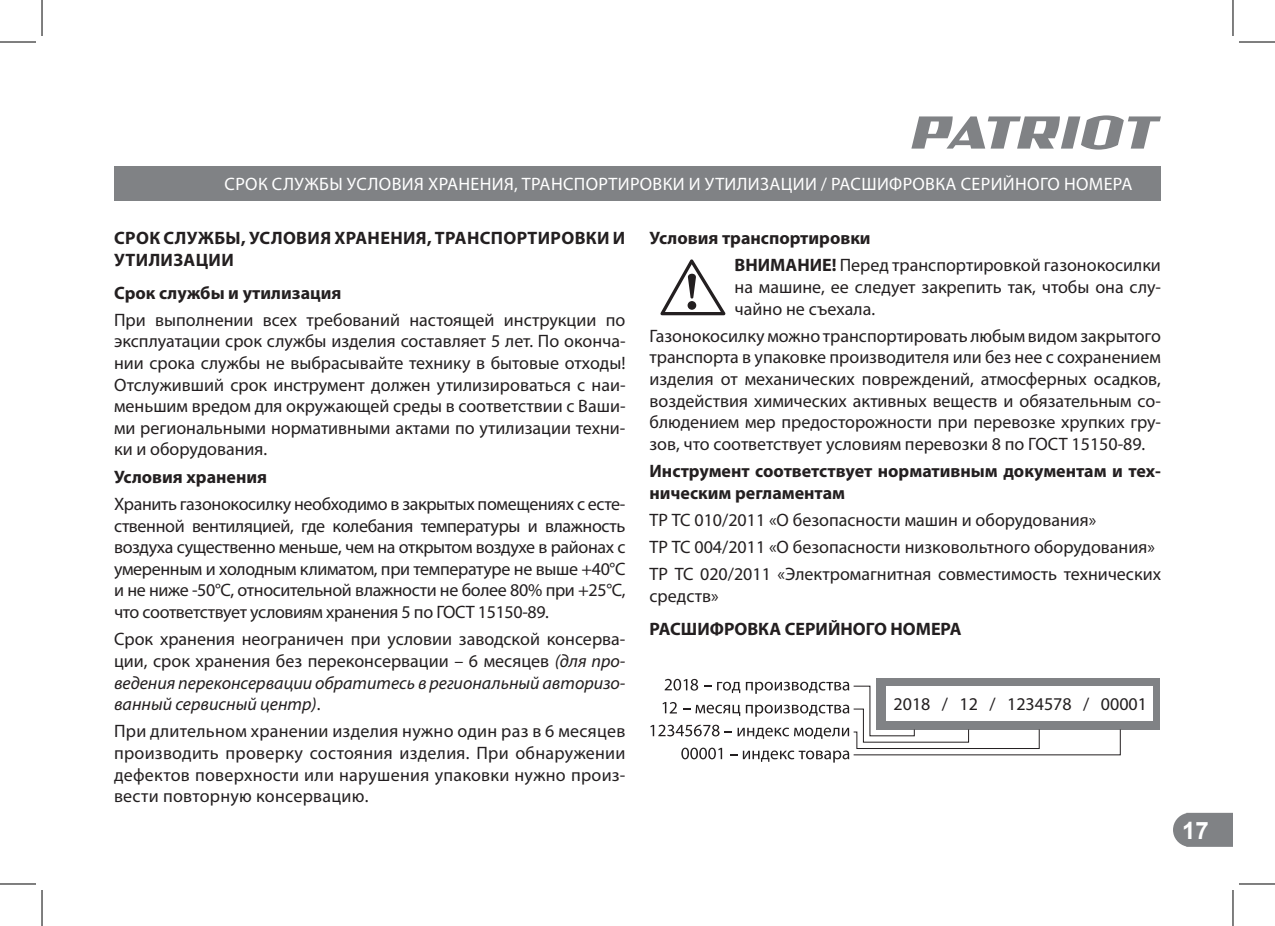
<style>
.page{position:relative;width:1275px;height:926px;background:#fff}
.page>*{position:absolute;margin:0;border:0;box-sizing:border-box;transform-origin:0 0}
.t1{font:700 24px "Arial";color:#fff}
.t2{font:18px/21.6px "Myriad Pro";color:#231f20;text-align:justify}
.t3{font:700 18px/21.6px "Myriad Pro";color:#231f20}
.t4{font:18px "Myriad Pro";letter-spacing:.02em;color:#fff}
.t5{font:700 18px/21.6px "Myriad Pro";letter-spacing:.02em;color:#231f20}
.s1{font-style:italic}
.s2{font-weight:700}
</style>
<div class="page">
<svg style="left:1173px;top:813px;width:60px;height:34px;background:#888a8c"></svg>
<svg style="left:911px;top:115px;width:250px;height:35px"></svg>
<div style="left:114px;top:166px;width:1047px;height:34px;background:#808285"></div>
<svg style="left:660px;top:259px;width:66px;height:56px"></svg>
<div style="left:876px;top:678px;width:284px;height:51px;background:#808285"></div>
<div style="left:886px;top:687px;width:266px;height:34px;background:#fff"></div>
<svg style="left:650px;top:679px;width:471px;height:84px"></svg>
<hr style="left:0;top:42px;width:36px;height:1px;background:#000">
<hr style="left:1239px;top:42px;width:36px;height:1px;background:#000">
<hr style="left:0;top:884px;width:36px;height:1px;background:#000">
<hr style="left:1239px;top:884px;width:36px;height:1px;background:#000">
<hr style="left:42px;top:0;width:1px;height:36px;background:#000">
<hr style="left:42px;top:890px;width:1px;height:36px;background:#000">
<hr style="left:1232px;top:0;width:1px;height:36px;background:#000">
<hr style="left:1232px;top:890px;width:1px;height:36px;background:#000">
<p class="t4" style="left:225px;top:173px;width:909px">СРОК СЛУЖБЫ УСЛОВИЯ ХРАНЕНИЯ, ТРАНСПОРТИРОВКИ И УТИЛИЗАЦИИ / РАСШИФРОВКА СЕРИЙНОГО НОМЕРА</p>
<p class="t5" style="left:114px;top:227px;width:512px">СРОК СЛУЖБЫ, УСЛОВИЯ ХРАНЕНИЯ, ТРАНСПОРТИРОВКИ И<br>УТИЛИЗАЦИИ</p>
<p class="t3" style="left:114px;top:282px;width:229px">Срок службы и утилизация</p>
<p class="t2" style="left:114px;top:309px;width:513px">При выполнении всех требований настоящей инструкции по эксплуатации срок службы изделия составляет 5 лет. По оконча&shy;нии срока службы не выбрасывайте технику в бытовые отходы!<br>Отслуживший срок инструмент должен утилизироваться с наи&shy;меньшим вредом для окружающей среды в соответствии с Ваши&shy;ми региональными нормативными актами по утилизации техни&shy;ки и оборудования.</p>
<p class="t3" style="left:114px;top:466px;width:155px">Условия хранения</p>
<p class="t2" style="left:114px;top:493px;width:513px">Хранить газонокосилку необходимо в закрытых помещениях с есте&shy;ственной вентиляцией, где колебания температуры и влажность воздуха существенно меньше, чем на открытом воздухе в районах с умеренным и холодным климатом, при температуре не выше +40°С и не ниже -50°С, относительной влажности не более 80% при +25°С, что соответствует условиям хранения 5 по ГОСТ 15150-89.</p>
<p class="t2" style="left:114px;top:628px;width:513px">Срок хранения неограничен при условии заводской консерва&shy;ции, срок хранения без переконсервации – 6 месяцев <span class="s1">(для про&shy;ведения переконсервации обратитесь в региональный авторизо&shy;ванный сервисный центр)</span>.</p>
<p class="t2" style="left:114px;top:720px;width:513px">При длительном хранении изделия нужно один раз в 6 месяцев производить проверку состояния изделия. При обнаружении дефектов поверхности или нарушения упаковки нужно произ&shy;вести повторную консервацию.</p>
<p class="t2" style="left:734px;top:224px;width:428px;line-height:27.2px;text-indent:-85px"><span class="s2">Условия транспортировки<br>ВНИМАНИЕ!</span> Перед транспортировкой газонокосилки</p>
<p class="t2" style="left:734px;top:276px;width:428px">на машине, ее следует закрепить так, чтобы она слу&shy;чайно не съехала.</p>
<p class="t2" style="left:649px;top:325px;width:513px">Газонокосилку можно транспортировать любым видом закрытого транспорта в упаковке производителя или без нее с сохранением изделия от механических повреждений, атмосферных осадков, воздействия химических активных веществ и обязательным со&shy;блюдением мер предосторожности при перевозке хрупких гру&shy;зов, что соответствует условиям перевозки 8 по ГОСТ 15150-89.</p>
<p class="t3" style="left:649px;top:460px;width:513px">Инструмент соответствует нормативным документам и тех&shy;ническим регламентам</p>
<p class="t2" style="left:649px;top:506px;width:513px;line-height:27.2px;text-align:left">ТР ТС 010/2011 «О безопасности машин и оборудования»<br>ТР ТС 004/2011 «О безопасности низковольтного оборудования»<br>ТР ТС 020/2011 «Электромагнитная совместимость технических</p>
<p class="t2" style="left:649px;top:585px;width:71px">средств»</p>
<p class="t3" style="left:649px;top:618px;width:314px">РАСШИФРОВКА СЕРИЙНОГО НОМЕРА</p>
<p class="t2" style="left:893px;top:692px;width:255px">2018 / 12 / 1234578 / 00001</p>
<h1 class="t1" style="left:1182px;top:813px;width:28px">17</h1>
</div>
